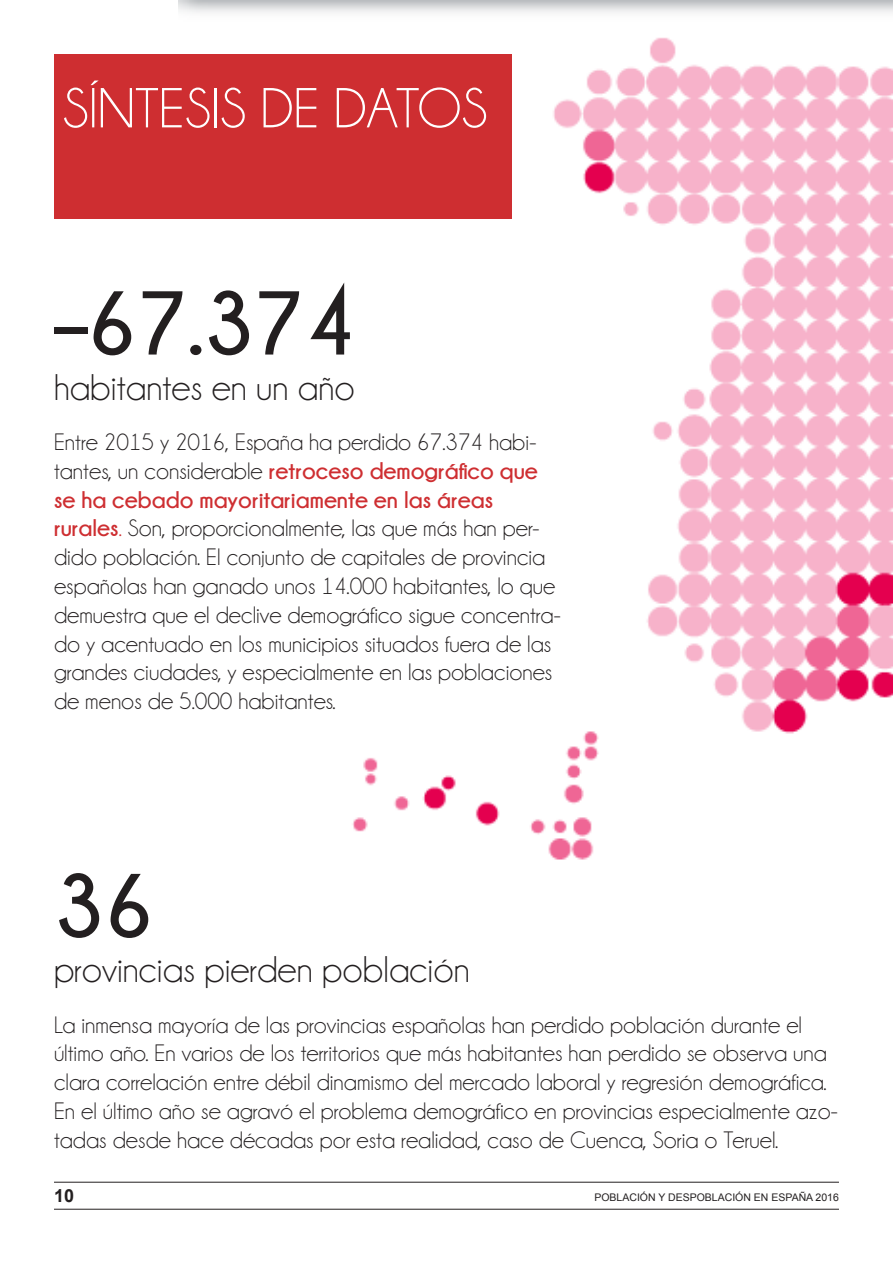
<style>
.page{position:relative;width:893px;height:1263px;background:#fff}
.page>*{position:absolute;margin:0;border:0;box-sizing:border-box;transform-origin:0 0}
.t1{font:700 90px "Champagne&Limousines";color:#231f20}
.t2{font:57px "Champagne&Limousines";color:#fff}
.t3{font:37.5px "Champagne&Limousines";color:#231f20}
.t4{font:24px/28.8px "Champagne&Limousines";color:#231f20}
.t5{font:700 18px "Arial";color:#231f20}
.t6{font:10.5px "Arial";color:#231f20}
.s1{font-weight:700;color:#ce2e31}
.s2{color:#ce2e31}
</style>
<div class="page">
<img style="left:179px;top:0;width:714px;height:860px">
<div style="left:54px;top:54px;width:457px;height:165px;background:#ce2e31"></div>
<hr style="left:54px;top:1182px;width:785px;height:1px;background:#231f20">
<hr style="left:54px;top:1209px;width:785px;height:1px;background:#231f20">
<p class="t2" style="left:63px;top:80px;width:427px">SÍNTESIS DE DATOS</p>
<p class="t1" style="left:54px;top:274px;width:303px">–67.374</p>
<p class="t3" style="left:54px;top:368px;width:302px">habitantes en un año</p>
<p class="t4" style="left:54px;top:428px;width:485px;text-align:justify">Entre 2015 y 2016, España ha perdido 67.374 habi&shy;tantes, un considerable <span class="s1">retroceso demográfico que se ha cebado mayoritariamente en las áreas</span></p>
<p class="t4" style="left:54px;top:514px;width:508px"><span class="s1">rurales</span><span class="s2">.</span> Son, proporcionalmente, las que más han per&shy;dido población. El conjunto de capitales de provincia españolas han ganado unos 14.000 habitantes, lo que demuestra que el declive demográfico sigue concentra&shy;do y acentuado en los municipios situados fuera de las grandes ciudades, y especialmente en las poblaciones de menos de 5.000 habitantes.</p>
<p class="t1" style="left:54px;top:856px;width:102px">36</p>
<p class="t3" style="left:54px;top:951px;width:417px">provincias pierden población</p>
<p class="t4" style="left:54px;top:1010px;width:785px">La inmensa mayoría de las provincias españolas han perdido población durante el último año. En varios de los territorios que más habitantes han perdido se observa una clara correlación entre débil dinamismo del mercado laboral y regresión demográfica.<br>En el último año se agravó el problema demográfico en provincias especialmente azo&shy;tadas desde hace décadas por esta realidad, caso de Cuenca, Soria o Teruel.</p>
<p class="t5" style="left:54px;top:1183px;width:22px">10</p>
<p class="t6" style="left:594px;top:1191px;width:246px">POBLACIÓN Y DESPOBLACIÓN EN ESPAÑA 2016</p>
</div>
